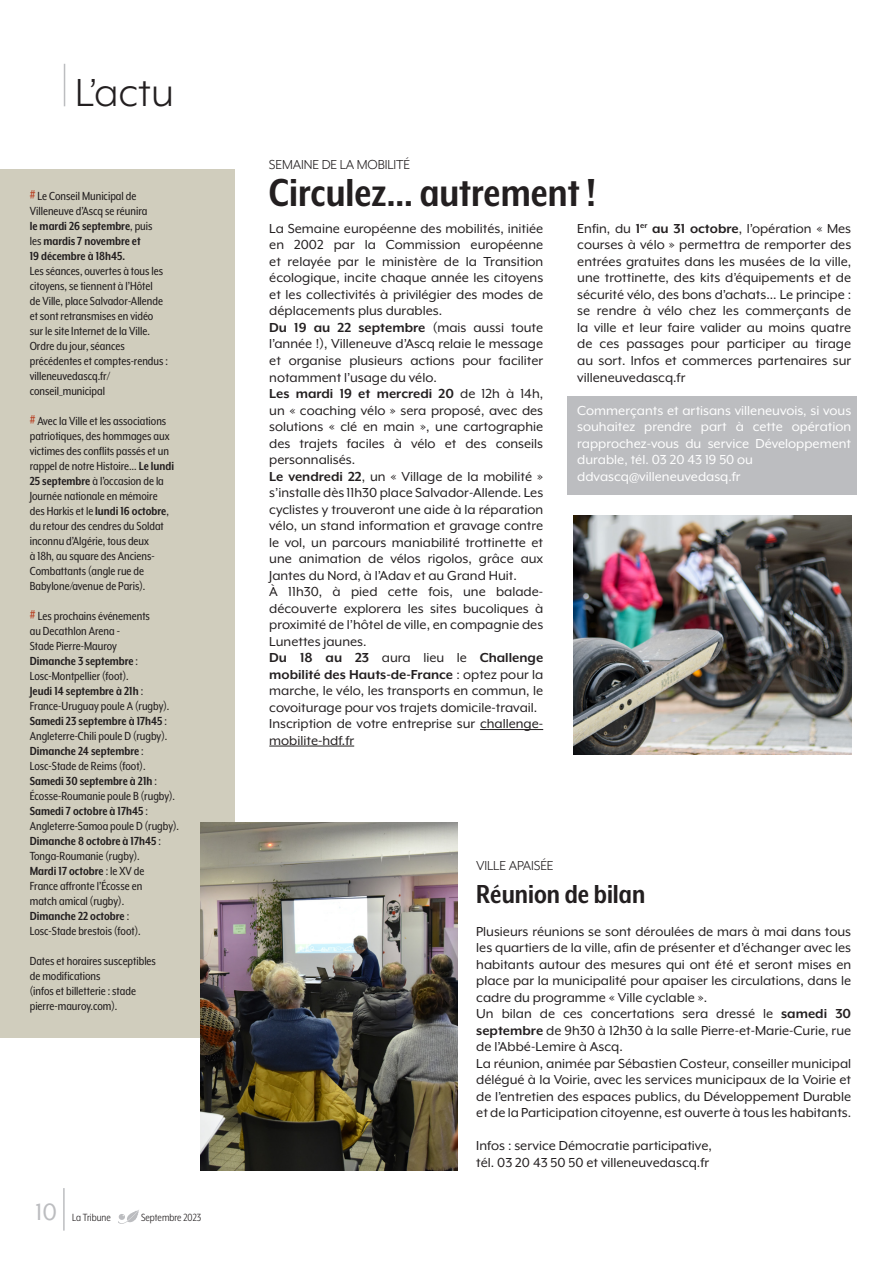
<style>
.page{position:relative;width:893px;height:1263px;background:#fff}
.page>*{position:absolute;margin:0;border:0;box-sizing:border-box;transform-origin:0 0}
.t1{font:700 45px "Mr Eaves XL Mod Nar OT";color:#231f20}
.t2{font:45px "Mr Eaves XL Mod OT";color:#231f20}
.t3{font:700 30px "Mr Eaves XL Mod Nar OT";color:#231f20}
.t4{font:27px "Mr Eaves XL Mod OT";color:#bcbdc0}
.t5{font:15px/16.5px "Mr Eaves XL Mod OT";color:#231f20;text-align:justify}
.t6{font:15px/16.5px "Mr Eaves XL Mod OT";color:#fff;text-align:justify}
.t7{font:15px "Mr Eaves XL Mod OT";letter-spacing:-.01em;color:#231f20}
.TXT_Brève_D{font:13.5px/15px "Mr Eaves XL Mod Nar OT";color:#231f20}
.TXT_Brève_D-2{font:700 13.5px "Mr Eaves XL Mod Nar OT";color:#231f20}
.t8{font:12px "Mr Eaves XL Mod Nar OT";color:#231f20}
.s1{font-size:16.5px;color:#b73d20}
.s2{font-weight:700}
.s3{font-weight:400}
</style>
<div class="page">
<div style="left:567px;top:396px;width:289px;height:99px;background:#bcbdc0"></div>
<hr style="left:64px;top:64px;width:1px;height:42px;background:#bcbdc0">
<img style="left:118px;top:1210px;width:21px;height:14px">
<hr style="left:63px;top:1188px;width:2px;height:42px;background:#bcbdc0">
<div style="left:0;top:169px;width:235px;height:869px;background:#d0cdbd"></div>
<img style="left:573px;top:515px;width:278px;height:240px">
<hr style="left:480px;top:729px;width:63px;height:1px;background:#231f20">
<hr style="left:269px;top:746px;width:85px;height:1px;background:#231f20">
<img style="left:201px;top:823px;width:256px;height:348px">
<p class="t2" style="left:75px;top:68px;width:100px">L’actu</p>
<p class="TXT_Brève_D" style="left:30px;top:188px;width:124px"><span class="s1">#</span> Le Conseil Municipal de<br>Villeneuve d’Ascq se réunira <span class="s2">le mardi 26 septembre</span>, puis les <span class="s2">mardis 7 novembre et<br>19 décembre à 18h45.</span></p>
<p class="TXT_Brève_D" style="left:30px;top:263px;width:135px">Les séances, ouvertes à tous les citoyens, se tiennent à l’Hôtel de Ville, place Salvador-Allende et sont retransmises en vidéo sur le site Internet de la Ville.</p>
<p class="TXT_Brève_D" style="left:30px;top:338px;width:140px">Ordre du jour, séances précédentes et comptes-rendus :</p>
<p class="TXT_Brève_D" style="left:30px;top:368px;width:82px">villeneuvedascq.fr/ conseil_municipal</p>
<p class="TXT_Brève_D" style="left:30px;top:413px;width:146px"><span class="s1">#</span> Avec la Ville et les associations patriotiques, des hommages aux victimes des conflits passés et un rappel de notre Histoire… <span class="s2">Le lundi<br>25 septembre</span> à l’occasion de la<br>Journée nationale en mémoire des Harkis et le <span class="s2">lundi 16 octobre</span>, du retour des cendres du Soldat inconnu d’Algérie, tous deux<br>à 18h, au square des Anciens-<br>Combattants (angle rue de<br>Babylone/avenue de Paris).</p>
<p class="TXT_Brève_D" style="left:30px;top:608px;width:122px"><span class="s1">#</span> Les prochains événements au Decathlon Arena -<br>Stade Pierre-Mauroy</p>
<p class="TXT_Brève_D" style="left:30px;top:653px;width:110px"><span class="s2">Dimanche 3 septembre</span> :<br>Losc-Montpellier (foot).</p>
<p class="TXT_Brève_D-2" style="left:30px;top:683px;width:115px">Jeudi 14 septembre à 21h <span class="s3">:</span></p>
<p class="TXT_Brève_D" style="left:30px;top:698px;width:141px">France-Uruguay poule A (rugby).</p>
<p class="TXT_Brève_D" style="left:30px;top:713px;width:139px"><span class="s2">Samedi 23 septembre à 17h45</span> :<br>Angleterre-Chili poule D (rugby).</p>
<p class="TXT_Brève_D-2" style="left:30px;top:743px;width:116px">Dimanche 24 septembre <span class="s3">:</span></p>
<p class="TXT_Brève_D" style="left:30px;top:758px;width:117px">Losc-Stade de Reims (foot).</p>
<p class="TXT_Brève_D" style="left:30px;top:773px;width:147px"><span class="s2">Samedi 30 septembre à 21h</span> :<br>Écosse-Roumanie poule B (rugby).</p>
<p class="TXT_Brève_D" style="left:30px;top:803px;width:151px"><span class="s2">Samedi 7 octobre à 17h45</span> :<br>Angleterre-Samoa poule D (rugby).</p>
<p class="TXT_Brève_D" style="left:30px;top:833px;width:133px"><span class="s2">Dimanche 8 octobre à 17h45</span> :<br>Tonga-Roumanie (rugby).</p>
<p class="TXT_Brève_D" style="left:30px;top:863px;width:116px"><span class="s2">Mardi 17 octobre</span> : le XV de<br>France affronte l’Écosse en match amical (rugby).</p>
<p class="TXT_Brève_D-2" style="left:30px;top:908px;width:101px">Dimanche 22 octobre <span class="s3">:</span></p>
<p class="TXT_Brève_D" style="left:30px;top:923px;width:112px">Losc-Stade brestois (foot).</p>
<p class="TXT_Brève_D" style="left:30px;top:953px;width:128px">Dates et horaires susceptibles de modifications</p>
<p class="TXT_Brève_D" style="left:30px;top:983px;width:108px">(infos et billetterie : stade pierre-mauroy.com).</p>
<p class="t4" style="left:35px;top:1197px;width:23px">10</p>
<p class="t8" style="left:72px;top:1210px;width:40px">La Tribune</p>
<p class="t8" style="left:141px;top:1210px;width:62px">Septembre 2023</p>
<p class="t7" style="left:269px;top:157px;width:143px">SEMAINE DE LA MOBILITÉ</p>
<p class="t1" style="left:269px;top:168px;width:329px">Circulez… autrement !</p>
<p class="t5" style="left:269px;top:220px;width:275px">La Semaine européenne des mobilités, initiée en 2002 par la Commission européenne et relayée par le ministère de la Transition écologique, incite chaque année les citoyens et les collectivités à privilégier des modes de déplacements plus durables.</p>
<p class="t5" style="left:269px;top:319px;width:275px"><span class="s2">Du 19 au 22 septembre</span> (mais aussi toute l’année !), Villeneuve d’Ascq relaie le message et organise plusieurs actions pour faciliter notamment l’usage du vélo.</p>
<p class="t5" style="left:269px;top:385px;width:275px"><span class="s2">Les mardi 19 et mercredi 20</span> de 12h à 14h, un « coaching vélo » sera proposé, avec des solutions « clé en main », une cartographie des trajets faciles à vélo et des conseils personnalisés.</p>
<p class="t5" style="left:269px;top:468px;width:275px"><span class="s2">Le vendredi 22</span>, un « Village de la mobilité » s’installe dès 11h30 place Salvador-Allende. Les cyclistes y trouveront une aide à la réparation vélo, un stand information et gravage contre le vol, un parcours maniabilité trottinette et une animation de vélos rigolos, grâce aux Jantes du Nord, à l’Adav et au Grand Huit.</p>
<p class="t5" style="left:269px;top:583px;width:275px">À 11h30, à pied cette fois, une balade&shy;découverte explorera les sites bucoliques à proximité de l’hôtel de ville, en compagnie des Lunettes jaunes.</p>
<p class="t5" style="left:269px;top:649px;width:275px"><span class="s2">Du 18 au 23</span> aura lieu le <span class="s2">Challenge mobilité des Hauts-de-France</span> : optez pour la marche, le vélo, les transports en commun, le covoiturage pour vos trajets domicile-travail.</p>
<p class="t5" style="left:269px;top:715px;width:275px">Inscription de votre entreprise sur challenge&shy;mobilite-hdf.fr</p>
<p class="t5" style="left:577px;top:220px;width:275px">Enfin, du <span class="s2">1</span><sup>er</sup> <span class="s2">au 31 octobre</span>, l’opération « Mes courses à vélo » permettra de remporter des entrées gratuites dans les musées de la ville, une trottinette, des kits d’équipements et de sécurité vélo, des bons d’achats... Le principe : se rendre à vélo chez les commerçants de la ville et leur faire valider au moins quatre de ces passages pour participer au tirage au sort. Infos et commerces partenaires sur villeneuvedascq.fr</p>
<p class="t6" style="left:577px;top:402px;width:275px">Commerçants et artisans villeneuvois, si vous souhaitez prendre part à cette opération rapprochez-vous du service Développement durable, tél. 03 20 43 19 50 ou</p>
<p class="t6" style="left:577px;top:468px;width:165px">ddvascq@villeneuvedasq.fr</p>
<p class="t7" style="left:476px;top:857px;width:79px">VILLE APAISÉE</p>
<p class="t3" style="left:476px;top:878px;width:170px">Réunion de bilan</p>
<p class="t5" style="left:476px;top:923px;width:376px">Plusieurs réunions se sont déroulées de mars à mai dans tous les quartiers de la ville, afin de présenter et d’échanger avec les habitants autour des mesures qui ont été et seront mises en place par la municipalité pour apaiser les circulations, dans le cadre du programme « Ville cyclable ».</p>
<p class="t5" style="left:476px;top:1005px;width:376px">Un bilan de ces concertations sera dressé le <span class="s2">samedi 30 septembre</span> de 9h30 à 12h30 à la salle Pierre-et-Marie-Curie, rue de l’Abbé-Lemire à Ascq.</p>
<p class="t5" style="left:476px;top:1055px;width:376px">La réunion, animée par Sébastien Costeur, conseiller municipal délégué à la Voirie, avec les services municipaux de la Voirie et de l’entretien des espaces publics, du Développement Durable et de la Participation citoyenne, est ouverte à tous les habitants.</p>
<p class="t5" style="left:476px;top:1137px;width:237px">Infos : service Démocratie participative,</p>
<p class="t5" style="left:476px;top:1154px;width:234px">tél. 03 20 43 50 50 et villeneuvedascq.fr</p>
</div>
